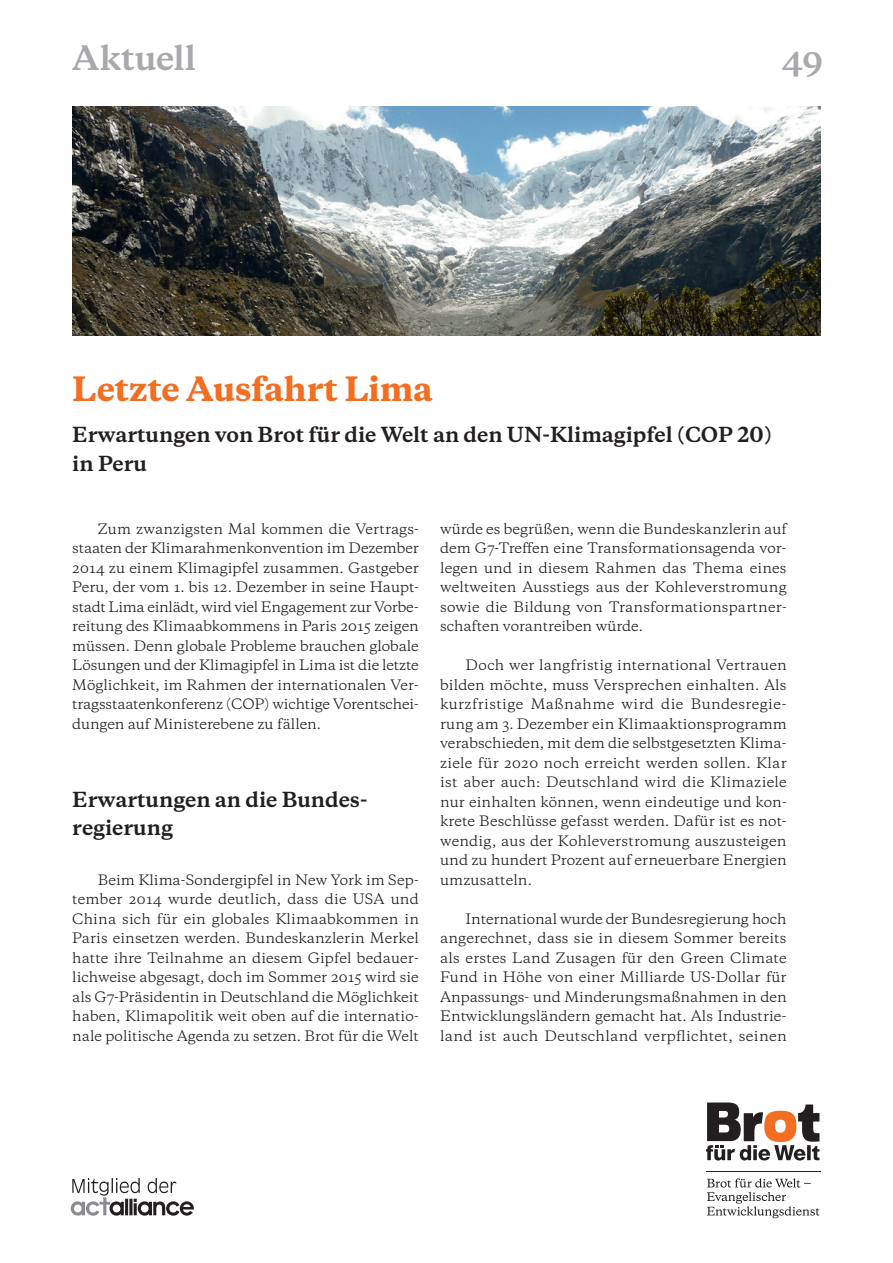
<style>
.page{position:relative;width:893px;height:1263px;background:#fff}
.page>*{position:absolute;margin:0;border:0;box-sizing:border-box;transform-origin:0 0}
.t1{font:800 31.5px "Galaxie Copernicus";letter-spacing:-.01em;color:#f36e21}
.t2{font:700 31.5px "Galaxie Copernicus";letter-spacing:-.005em;color:#a8a9ad}
.t3{font:700 19.5px/28.5px "Galaxie Copernicus";color:#231f20}
.t4{font:13.5px/19.5px "Galaxie Copernicus";color:#231f20;text-align:justify}
</style>
<div class="page">
<svg style="left:706px;top:1102px;width:113px;height:58px"></svg>
<hr style="left:706px;top:1171px;width:115px;height:1px;background:#231f20">
<svg style="left:707px;top:1178px;width:113px;height:40px"></svg>
<svg style="left:71px;top:1178px;width:123px;height:38px"></svg>
<img style="left:72px;top:106px;width:749px;height:230px">
<h1 class="t2" style="left:72px;top:37px;width:125px">Aktuell</h1>
<h1 class="t2" style="left:781px;top:37px;width:44px">49</h1>
<h1 class="t1" style="left:72px;top:368px;width:362px">Letzte Ausfahrt Lima</h1>
<h2 class="t3" style="left:72px;top:421px;width:701px">Erwartungen von Brot für die Welt an den UN-Klimagipfel (COP 20) in Peru</h2>
<p class="t4" style="left:72px;top:519px;width:348px;text-indent:26px">Zum zwanzigsten Mal kommen die Vertrags&shy;staaten der Klimarahmenkonvention im Dezember 2014 zu einem Klimagipfel zusammen. Gastgeber Peru, der vom 1. bis 12. Dezember in seine Haupt&shy;stadt Lima einlädt, wird viel Engagement zur Vorbe&shy;reitung des Klimaabkommens in Paris 2015 zeigen müssen. Denn globale Probleme brauchen globale Lösungen und der Klimagipfel in Lima ist die letzte Möglichkeit, im Rahmen der internationalen Ver&shy;tragsstaatenkonferenz (COP) wichtige Vorentschei&shy;dungen auf Ministerebene zu fällen.</p>
<h2 class="t3" style="left:72px;top:785px;width:295px">Erwartungen an die Bundes&shy;regierung</h2>
<p class="t4" style="left:72px;top:870px;width:348px;text-indent:26px">Beim Klima-Sondergipfel in New York im Sep&shy;tember 2014 wurde deutlich, dass die USA und China sich für ein globales Klimaabkommen in Paris einsetzen werden. Bundeskanzlerin Merkel hatte ihre Teilnahme an diesem Gipfel bedauer&shy;lichweise abgesagt, doch im Sommer 2015 wird sie als G7-Präsidentin in Deutschland die Möglichkeit haben, Klimapolitik weit oben auf die internatio&shy;nale politische Agenda zu setzen. Brot für die Welt</p>
<p class="t4" style="left:440px;top:519px;width:348px">würde es begrüßen, wenn die Bundeskanzlerin auf dem G7-Treffen eine Transformationsagenda vor&shy;legen und in diesem Rahmen das Thema eines weltweiten Ausstiegs aus der Kohleverstromung sowie die Bildung von Transformationspartner&shy;schaften vorantreiben würde.</p>
<p class="t4" style="left:440px;top:655px;width:348px;text-indent:26px">Doch wer langfristig international Vertrauen bilden möchte, muss Versprechen einhalten. Als kurzfristige Maßnahme wird die Bundesregie&shy;rung am 3. Dezember ein Klimaaktionsprogramm verabschieden, mit dem die selbstgesetzten Klima&shy;ziele für 2020 noch erreicht werden sollen. Klar ist aber auch: Deutschland wird die Klimaziele nur einhalten können, wenn eindeutige und kon&shy;krete Beschlüsse gefasst werden. Dafür ist es not&shy;wendig, aus der Kohleverstromung auszusteigen und zu hundert Prozent auf erneuerbare Energien umzusatteln.</p>
<p class="t4" style="left:440px;top:909px;width:348px;text-indent:26px">International wurde der Bundesregierung hoch angerechnet, dass sie in diesem Sommer bereits als erstes Land Zusagen für den Green Climate Fund in Höhe von einer Milliarde US-Dollar für Anpassungs- und Minderungsmaßnahmen in den Entwicklungsländern gemacht hat. Als Industrie&shy;land ist auch Deutschland verpflichtet, seinen</p>
</div>
